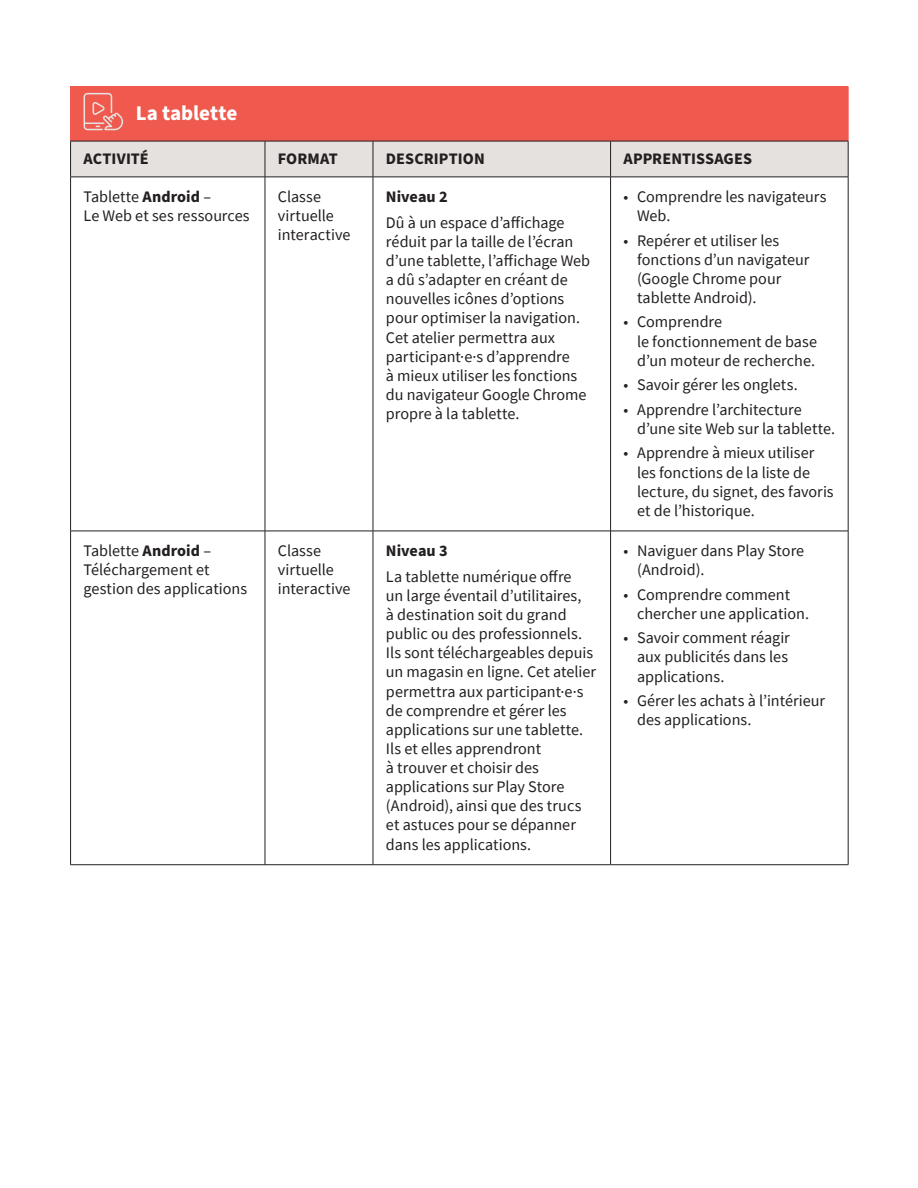
<style>
.page{position:relative;width:918px;height:1188px;background:#fff}
.page>*{position:absolute;margin:0;border:0;box-sizing:border-box;transform-origin:0 0}
.t1{font:700 21px "Source Sans Pro";color:#fff}
.t2{font:16.2px/19px "Source Sans Pro";color:#231f20}
.t3{font:700 16.2px "Source Sans Pro";letter-spacing:.005em;color:#231f20}
.s1{font-weight:700}
</style>
<div class="page">
<div style="left:71px;top:86px;width:777px;height:55px;background:#f0594d"></div>
<div style="left:71px;top:142px;width:777px;height:35px;background:#e4e1de"></div>
<hr style="left:70px;top:86px;width:1px;height:55px;background:#f0594d">
<hr style="left:848px;top:86px;width:1px;height:55px;background:#f0594d">
<hr style="left:70px;top:141px;width:195px;height:1px;background:#231f20">
<hr style="left:70px;top:141px;width:1px;height:36px;background:#231f20">
<hr style="left:265px;top:141px;width:108px;height:1px;background:#231f20">
<hr style="left:265px;top:141px;width:1px;height:36px;background:#231f20">
<hr style="left:373px;top:141px;width:238px;height:1px;background:#231f20">
<hr style="left:373px;top:141px;width:1px;height:36px;background:#231f20">
<hr style="left:611px;top:141px;width:237px;height:1px;background:#231f20">
<hr style="left:610px;top:141px;width:1px;height:36px;background:#231f20">
<hr style="left:848px;top:141px;width:1px;height:36px;background:#231f20">
<hr style="left:70px;top:177px;width:195px;height:1px;background:#231f20">
<hr style="left:70px;top:177px;width:1px;height:354px;background:#231f20">
<hr style="left:265px;top:177px;width:108px;height:1px;background:#231f20">
<hr style="left:265px;top:177px;width:1px;height:354px;background:#231f20">
<hr style="left:373px;top:177px;width:238px;height:1px;background:#231f20">
<hr style="left:373px;top:177px;width:1px;height:354px;background:#231f20">
<hr style="left:611px;top:177px;width:237px;height:1px;background:#231f20">
<hr style="left:610px;top:177px;width:1px;height:354px;background:#231f20">
<hr style="left:848px;top:177px;width:1px;height:354px;background:#231f20">
<hr style="left:70px;top:531px;width:195px;height:1px;background:#231f20">
<hr style="left:70px;top:531px;width:1px;height:334px;background:#231f20">
<hr style="left:265px;top:531px;width:108px;height:1px;background:#231f20">
<hr style="left:265px;top:531px;width:1px;height:334px;background:#231f20">
<hr style="left:373px;top:531px;width:238px;height:1px;background:#231f20">
<hr style="left:373px;top:531px;width:1px;height:334px;background:#231f20">
<hr style="left:611px;top:531px;width:237px;height:1px;background:#231f20">
<hr style="left:610px;top:531px;width:1px;height:334px;background:#231f20">
<hr style="left:848px;top:531px;width:1px;height:334px;background:#231f20">
<hr style="left:70px;top:864px;width:195px;height:1px;background:#231f20">
<hr style="left:265px;top:864px;width:108px;height:1px;background:#231f20">
<hr style="left:373px;top:864px;width:238px;height:1px;background:#231f20">
<hr style="left:611px;top:864px;width:237px;height:1px;background:#231f20">
<svg style="left:84px;top:93px;width:39px;height:37px"></svg>
<p class="t1" style="left:136px;top:99px;width:103px">La tablette</p>
<p class="t3" style="left:84px;top:148px;width:67px">ACTIVITÉ</p>
<p class="t3" style="left:278px;top:148px;width:61px">FORMAT</p>
<p class="t3" style="left:386px;top:148px;width:100px">DESCRIPTION</p>
<p class="t3" style="left:624px;top:148px;width:130px">APPRENTISSAGES</p>
<p class="t2" style="left:84px;top:187px;width:168px">Tablette <span class="s1">Android</span> –<br>Le Web et ses ressources</p>
<p class="t2" style="left:278px;top:187px;width:74px">Classe virtuelle interactive</p>
<p class="t3" style="left:386px;top:186px;width:63px">Niveau 2</p>
<p class="t2" style="left:637px;top:187px;width:191px;text-indent:-13px">• Comprendre les navigateurs<br>Web.</p>
<p class="t2" style="left:637px;top:231px;width:174px;text-indent:-13px">• Repérer et utiliser les fonctions d’un navigateur (Google Chrome pour tablette Android).</p>
<p class="t2" style="left:637px;top:312px;width:181px;text-indent:-13px">• Comprendre<br>le fonctionnement de base d’un moteur de recherche.</p>
<p class="t2" style="left:624px;top:375px;width:176px">• Savoir gérer les onglets.</p>
<p class="t2" style="left:637px;top:400px;width:200px;text-indent:-13px">• Apprendre l’architecture d’une site Web sur la tablette.</p>
<p class="t2" style="left:637px;top:443px;width:198px;text-indent:-13px">• Apprendre à mieux utiliser les fonctions de la liste de lecture, du signet, des favoris et de l’historique.</p>
<p class="t2" style="left:386px;top:213px;width:206px">Dû à un espace d’affichage réduit par la taille de l’écran d’une tablette, l’affichage Web a dû s’adapter en créant de nouvelles icônes d’options pour optimiser la navigation.<br>Cet atelier permettra aux participant·e·s d’apprendre<br>à mieux utiliser les fonctions du navigateur Google Chrome propre à la tablette.</p>
<p class="t2" style="left:84px;top:541px;width:165px">Tablette <span class="s1">Android</span> –<br>Téléchargement et gestion des applications</p>
<p class="t2" style="left:278px;top:541px;width:74px">Classe virtuelle interactive</p>
<p class="t3" style="left:386px;top:540px;width:63px">Niveau 3</p>
<p class="t2" style="left:386px;top:567px;width:212px">La tablette numérique offre<br>un large éventail d’utilitaires,<br>à destination soit du grand public ou des professionnels.<br>Ils sont téléchargeables depuis un magasin en ligne. Cet atelier permettra aux participant·e·s de comprendre et gérer les applications sur une tablette.<br>Ils et elles apprendront<br>à trouver et choisir des applications sur Play Store (Android), ainsi que des trucs et astuces pour se dépanner dans les applications.</p>
<p class="t2" style="left:637px;top:541px;width:169px;text-indent:-13px">• Naviguer dans Play Store (Android).</p>
<p class="t2" style="left:637px;top:585px;width:174px;text-indent:-13px">• Comprendre comment chercher une application.</p>
<p class="t2" style="left:637px;top:628px;width:154px;text-align:justify;text-indent:-13px">• Savoir comment réagir aux publicités dans les applications.</p>
<p class="t2" style="left:637px;top:691px;width:190px;text-indent:-13px">• Gérer les achats à l’intérieur des applications.</p>
</div>
